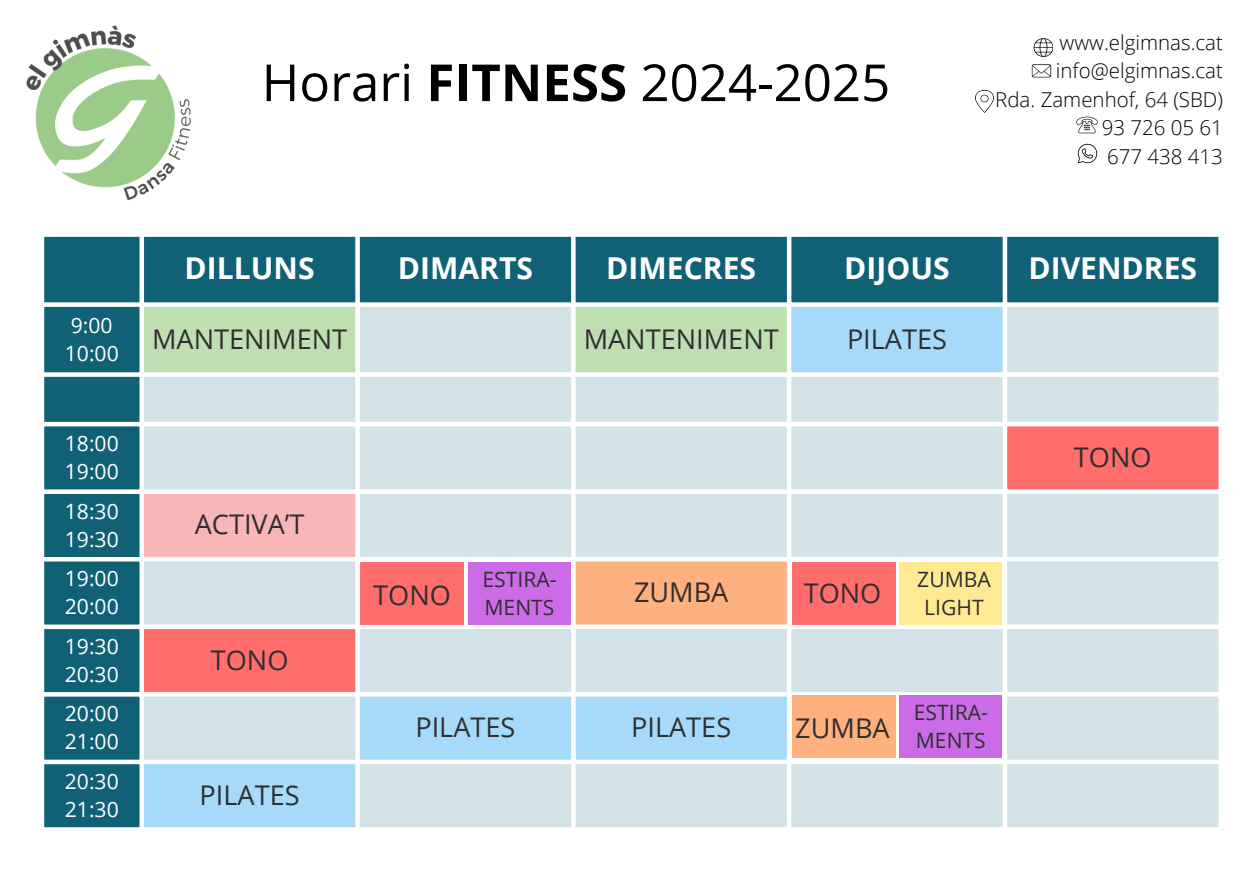
<style>
.page{position:relative;width:1258px;height:894px;background:#fff}
.page>*{position:absolute;margin:0;border:0;box-sizing:border-box;transform-origin:0 0}
.t1{font:51px "Open Sans";color:#000}
.t2{font:700 30px "Open Sans";color:#fff}
.t3{font:27px "Open Sans";color:#302f2f}
.t4{font:21px "Open Sans";color:#fff}
.t5{font:21px/28.2px "Open Sans";color:#302f2f}
.t6{font:300 20.4px "Open Sans";color:#000}
.s1{font-weight:700}
</style>
<div class="page">
<img style="left:26px;top:25px;width:165px;height:176px">
<img style="left:1031px;top:64px;width:21px;height:14px">
<img style="left:975px;top:90px;width:18px;height:23px">
<img style="left:1033px;top:38px;width:20px;height:19px">
<img style="left:1076px;top:116px;width:22px;height:18px">
<img style="left:1077px;top:143px;width:21px;height:20px">
<div style="left:44px;top:237px;width:1174px;height:590px;background:#116176"></div>
<div style="left:1007px;top:307px;width:211px;height:520px;background:#d2e2e7"></div>
<svg style="left:144px;top:307px;width:858px;height:520px;background:#c7e0e0"></svg>
<svg style="left:144px;top:426px;width:1074px;height:266px;background:#d9d0d4"></svg>
<div style="left:141px;top:491px;width:217px;height:68px;background:#f8b6b6"></div>
<svg style="left:360px;top:561px;width:642px;height:198px;background:#c2dfed"></svg>
<div style="left:573px;top:558px;width:217px;height:69px;background:#ffb07f"></div>
<div style="left:139px;top:237px;width:5px;height:590px;background:#fff"></div>
<div style="left:355px;top:237px;width:5px;height:590px;background:#fff"></div>
<div style="left:571px;top:237px;width:5px;height:590px;background:#fff"></div>
<hr style="left:787px;top:237px;width:4px;height:590px;background:#fff">
<div style="left:1002px;top:237px;width:5px;height:590px;background:#fff"></div>
<div style="left:40px;top:302px;width:1183px;height:5px;background:#fff"></div>
<div style="left:40px;top:372px;width:1183px;height:5px;background:#fff"></div>
<hr style="left:40px;top:422px;width:1183px;height:4px;background:#fff">
<div style="left:40px;top:489px;width:1183px;height:5px;background:#fff"></div>
<hr style="left:40px;top:557px;width:1183px;height:4px;background:#fff">
<div style="left:40px;top:624px;width:1183px;height:5px;background:#fff"></div>
<hr style="left:40px;top:692px;width:1183px;height:4px;background:#fff">
<div style="left:40px;top:759px;width:1183px;height:5px;background:#fff"></div>
<div style="left:468px;top:562px;width:103px;height:62px;background:#cb6ce6"></div>
<div style="left:360px;top:562px;width:104px;height:62px;background:#ff6d6d"></div>
<div style="left:899px;top:562px;width:103px;height:62px;background:#ffea93"></div>
<div style="left:792px;top:562px;width:103px;height:62px;background:#ff6d6d"></div>
<div style="left:899px;top:695px;width:103px;height:62px;background:#cb6ce6"></div>
<div style="left:792px;top:695px;width:103px;height:62px;background:#ffb07f"></div>
<p class="t1" style="left:262px;top:47px;width:630px">Horari <span class="s1">FITNESS</span> 2024-2025</p>
<p class="t6" style="left:1059px;top:28px;width:165px">www.elgimnas.cat</p>
<h1 class="t6" style="left:1056px;top:56px;width:169px">info@elgimnas.cat</h1>
<p class="t6" style="left:995px;top:85px;width:229px">Rda. Zamenhof, 64 (SBD)</p>
<p class="t6" style="left:1102px;top:114px;width:123px">93 726 05 61</p>
<p class="t6" style="left:1107px;top:142px;width:117px">677 438 413</p>
<p class="t4" style="left:71px;top:311px;width:43px">9:00</p>
<p class="t4" style="left:65px;top:339px;width:55px">10:00</p>
<p class="t4" style="left:65px;top:428px;width:55px">18:00</p>
<p class="t4" style="left:65px;top:456px;width:55px">19:00</p>
<p class="t4" style="left:65px;top:496px;width:55px">18:30</p>
<p class="t4" style="left:65px;top:524px;width:55px">19:30</p>
<p class="t4" style="left:65px;top:563px;width:55px">19:00</p>
<p class="t4" style="left:65px;top:591px;width:55px">20:00</p>
<p class="t4" style="left:65px;top:631px;width:55px">19:30</p>
<p class="t4" style="left:65px;top:659px;width:55px">20:30</p>
<p class="t4" style="left:65px;top:698px;width:55px">20:00</p>
<p class="t4" style="left:65px;top:726px;width:55px">21:00</p>
<p class="t4" style="left:65px;top:766px;width:55px">20:30</p>
<p class="t4" style="left:65px;top:794px;width:55px">21:30</p>
<p class="t2" style="left:185px;top:247px;width:132px">DILLUNS</p>
<p class="t2" style="left:398px;top:247px;width:137px">DIMARTS</p>
<p class="t2" style="left:606px;top:247px;width:151px">DIMECRES</p>
<p class="t2" style="left:844px;top:247px;width:107px">DIJOUS</p>
<p class="t2" style="left:1028px;top:247px;width:170px">DIVENDRES</p>
<p class="t3" style="left:152px;top:320px;width:197px">MANTENIMENT</p>
<p class="t3" style="left:584px;top:320px;width:197px">MANTENIMENT</p>
<p class="t3" style="left:847px;top:320px;width:102px">PILATES</p>
<p class="t3" style="left:195px;top:505px;width:111px">ACTIVA’T</p>
<p class="t3" style="left:211px;top:640px;width:79px">TONO</p>
<p class="t3" style="left:200px;top:775px;width:102px">PILATES</p>
<p class="t3" style="left:373px;top:575px;width:79px">TONO</p>
<p class="t5" style="left:482px;top:564px;width:76px">ESTIRA-<br>MENTS</p>
<p class="t3" style="left:634px;top:573px;width:96px">ZUMBA</p>
<p class="t3" style="left:804px;top:574px;width:79px">TONO</p>
<p class="t5" style="left:917px;top:564px;width:75px;text-align:center">ZUMBA<br>LIGHT</p>
<p class="t3" style="left:415px;top:708px;width:102px">PILATES</p>
<p class="t3" style="left:631px;top:708px;width:102px">PILATES</p>
<p class="t3" style="left:795px;top:708px;width:96px">ZUMBA</p>
<p class="t5" style="left:914px;top:697px;width:76px">ESTIRA-<br>MENTS</p>
<p class="t3" style="left:1074px;top:438px;width:79px">TONO</p>
</div>
